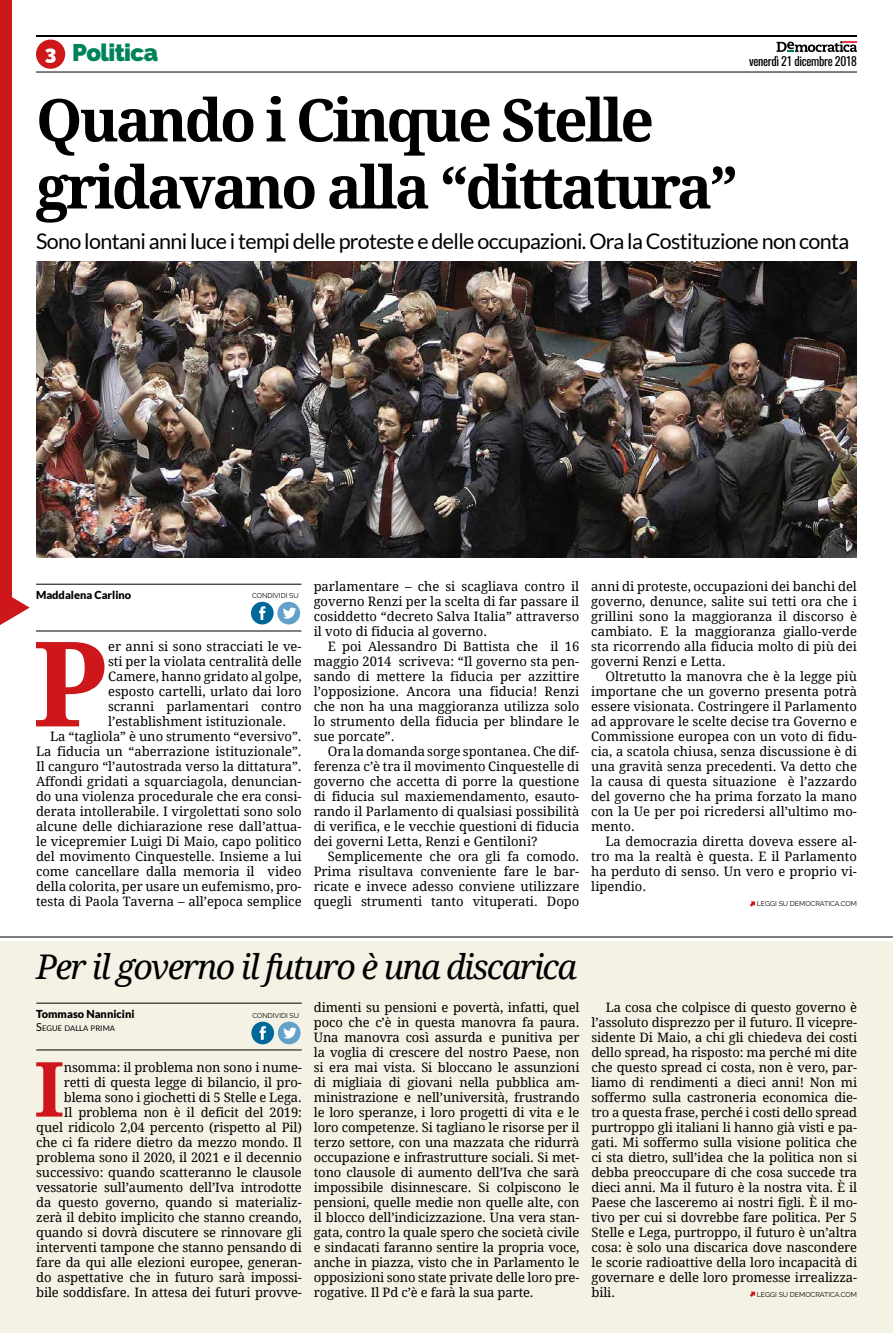
<style>
.page{position:relative;width:893px;height:1333px;background:#fff}
.page>*{position:absolute;margin:0;border:0;box-sizing:border-box;transform-origin:0 0}
.Capolettera{font:700 118.1px "Droid Serif";color:#cd171a}
.Capolettera_4{font:700 76px "Droid Serif";color:#cd171a}
.Titolo_corpo_72_Bold{font:700 59px/67px "Droid Serif";letter-spacing:-.05em;color:#000}
.Titolo_corpo_38{font:italic 34px "Droid Serif";letter-spacing:-.05em;color:#000}
.t1{font:900 24px "Raleway";letter-spacing:-.025em;color:#00825a}
.Catenaccio_corpo_22{font:21.5px "Lato";letter-spacing:-.03em;color:#000}
.t2{font:900 20px "Raleway";color:#fff}
.Paragrafo_base{font:13px/15px "Droid Serif";color:#000;text-align:justify}
.Capolettera_4-2{font:13px/15px "Droid Serif";letter-spacing:-.01em;color:#000;text-align:right}
.Capolettera-2{font:13px/15px "Droid Serif";color:#000;text-align:justify}
.t3{font:12px "Oswald";letter-spacing:-.025em;color:#000}
.Firma{font:900 11px "Lato";color:#000}
.Segue_dalla_prima{font:7.7px "Lato";color:#000}
.t4{font:7px "Raleway";color:#000}
.s1{font-size:11px}
</style>
<div class="page">
<hr style="left:36px;top:35px;width:821px;height:2px;background:#000">
<hr style="left:36px;top:72px;width:821px;height:1px;background:#000">
<div style="left:36px;top:40px;width:29px;height:29px;background:#cd171a;border-radius:50%"></div>
<svg style="left:777px;top:41px;width:80px;height:11px"></svg>
<div style="left:0;top:941px;width:893px;height:391px;background:#f4f2e4"></div>
<img style="left:36px;top:261px;width:821px;height:296px">
<div style="left:0;top:0;width:12px;height:606px;background:#cd171a"></div>
<svg style="left:0;top:597px;width:30px;height:28px"></svg>
<hr style="left:36px;top:583px;width:265px;height:1px;background:#000">
<hr style="left:36px;top:630px;width:265px;height:1px;background:#000">
<svg style="left:251px;top:601px;width:49px;height:23px"></svg>
<svg style="left:750px;top:901px;width:5px;height:5px"></svg>
<hr style="left:0;top:936px;width:893px;height:1px;background:#000">
<hr style="left:36px;top:1002px;width:266px;height:1px;background:#000">
<hr style="left:36px;top:1049px;width:266px;height:1px;background:#000">
<svg style="left:251px;top:1021px;width:50px;height:23px"></svg>
<svg style="left:750px;top:1291px;width:5px;height:5px"></svg>
<p class="t1" style="left:72px;top:39px;width:87px">Politica</p>
<h3 class="t2" style="left:45px;top:41px;width:13px">3</h3>
<p class="t3" style="left:749px;top:51px;width:109px">venerdì 21 dicembre 2018</p>
<p class="Titolo_corpo_72_Bold" style="left:36px;top:87px;width:704px">Quando i Cinque Stelle gridavano alla “dittatura”</p>
<p class="Catenaccio_corpo_22" style="left:36px;top:229px;width:815px">Sono lontani anni luce i tempi delle proteste e delle occupazioni. Ora la Costituzione non conta</p>
<p class="Firma" style="left:36px;top:588px;width:97px">Maddalena Carlino</p>
<p class="t4" style="left:252px;top:591px;width:48px">CONDIVIDI SU</p>
<p class="Capolettera" style="left:33px;top:616px;width:77px">P</p>
<p class="Capolettera-2" style="left:108px;top:639px;width:195px">er anni si sono stracciati le ve&shy;sti per la violata centralità delle Camere, hanno gridato al golpe, esposto cartelli, urlato dai loro scranni parlamentari contro l’establishment istituzionale.</p>
<p class="Paragrafo_base" style="left:36px;top:729px;width:267px;text-indent:14px">La “tagliola” è uno strumento “eversivo”.<br>La fiducia un “aberrazione istituzionale”.<br>Il canguro “l’autostrada verso la dittatura”.<br>Affondi gridati a squarciagola, denuncian&shy;do una violenza procedurale che era consi&shy;derata intollerabile. I virgolettati sono solo alcune delle dichiarazione rese dall’attua&shy;le vicepremier Luigi Di Maio, capo politico del movimento Cinquestelle. Insieme a lui come cancellare dalla memoria il video della colorita, per usare un eufemismo, pro&shy;testa di Paola Taverna – all’epoca semplice</p>
<p class="Paragrafo_base" style="left:314px;top:579px;width:267px">parlamentare – che si scagliava contro il governo Renzi per la scelta di far passare il cosiddetto “decreto Salva Italia” attraverso il voto di fiducia al governo.</p>
<p class="Paragrafo_base" style="left:314px;top:639px;width:267px;text-indent:14px">E poi Alessandro Di Battista che il 16 maggio 2014 scriveva: “Il governo sta pen&shy;sando di mettere la fiducia per azzittire l’opposizione. Ancora una fiducia! Renzi che non ha una maggioranza utilizza solo lo strumento della fiducia per blindare le sue porcate”.</p>
<p class="Paragrafo_base" style="left:314px;top:744px;width:267px;text-indent:14px">Ora la domanda sorge spontanea. Che dif&shy;ferenza c’è tra il movimento Cinquestelle di governo che accetta di porre la questione di fiducia sul maxiemendamento, esauto&shy;rando il Parlamento di qualsiasi possibilità di verifica, e le vecchie questioni di fiducia dei governi Letta, Renzi e Gentiloni?</p>
<p class="Paragrafo_base" style="left:314px;top:849px;width:267px;text-indent:14px">Semplicemente che ora gli fa comodo.<br>Prima risultava conveniente fare le bar&shy;ricate e invece adesso conviene utilizzare quegli strumenti tanto vituperati. Dopo</p>
<p class="Paragrafo_base" style="left:591px;top:579px;width:267px">anni di proteste, occupazioni dei banchi del governo, denunce, salite sui tetti ora che i grillini sono la maggioranza il discorso è cambiato. E la maggioranza giallo-verde sta ricorrendo alla fiducia molto di più dei governi Renzi e Letta.</p>
<p class="Paragrafo_base" style="left:591px;top:669px;width:267px;text-indent:14px">Oltretutto la manovra che è la legge più importane che un governo presenta potrà essere visionata. Costringere il Parlamento ad approvare le scelte decise tra Governo e Commissione europea con un voto di fidu&shy;cia, a scatola chiusa, senza discussione è di una gravità senza precedenti. Va detto che la causa di questa situazione è l’azzardo del governo che ha prima forzato la mano con la Ue per poi ricredersi all’ultimo mo&shy;mento.</p>
<p class="Paragrafo_base" style="left:591px;top:834px;width:267px;text-indent:14px">La democrazia diretta doveva essere al&shy;tro ma la realtà è questa. E il Parlamento ha perduto di senso. Un vero e proprio vi&shy;lipendio.</p>
<p class="t4" style="left:757px;top:899px;width:102px">LEGGI SU DEMOCRATICA.COM</p>
<p class="Titolo_corpo_38" style="left:36px;top:947px;width:543px">Per il governo il futuro è una discarica</p>
<p class="Firma" style="left:36px;top:1007px;width:100px">Tommaso Nannicini</p>
<p class="Segue_dalla_prima" style="left:36px;top:1023px;width:80px"><span class="s1">S</span>EGUE DALLA PRIMA</p>
<p class="t4" style="left:252px;top:1011px;width:48px">CONDIVIDI SU</p>
<p class="Capolettera_4-2" style="left:36px;top:1059px;width:267px">nsomma: il problema non sono i nume&shy;retti di questa legge di bilancio, il pro&shy;blema sono i giochetti di 5 Stelle e Lega.<br>Il problema non è il deficit del 2019: quel ridicolo 2,04 percento (rispetto al Pil) che ci fa ridere dietro da mezzo mondo. Il problema sono il 2020, il 2021 e il decennio successivo: quando scatteranno le clausole vessatorie sull’aumento dell’Iva introdotte da questo governo, quando si materializ&shy;zerà il debito implicito che stanno creando, quando si dovrà discutere se rinnovare gli interventi tampone che stanno pensando di fare da qui alle elezioni europee, generan&shy;do aspettative che in futuro sarà impossi&shy;bile soddisfare. In attesa dei futuri provve-</p>
<p class="Capolettera_4" style="left:34px;top:1045px;width:32px">I</p>
<p class="Capolettera_4-2" style="left:314px;top:999px;width:267px;text-align:justify">dimenti su pensioni e povertà, infatti, quel poco che c’è in questa manovra fa paura.<br>Una manovra così assurda e punitiva per la voglia di crescere del nostro Paese, non si era mai vista. Si bloccano le assunzioni di migliaia di giovani nella pubblica am&shy;ministrazione e nell’università, frustrando le loro speranze, i loro progetti di vita e le loro competenze. Si tagliano le risorse per il terzo settore, con una mazzata che ridurrà occupazione e infrastrutture sociali. Si met&shy;tono clausole di aumento dell’Iva che sarà impossibile disinnescare. Si colpiscono le pensioni, quelle medie non quelle alte, con il blocco dell’indicizzazione. Una vera stan&shy;gata, contro la quale spero che società civile e sindacati faranno sentire la propria voce, anche in piazza, visto che in Parlamento le opposizioni sono state private delle loro pre&shy;rogative. Il Pd c’è e farà la sua parte.</p>
<p class="Paragrafo_base" style="left:591px;top:999px;width:267px;text-indent:14px">La cosa che colpisce di questo governo è l’assoluto disprezzo per il futuro. Il vicepre&shy;sidente Di Maio, a chi gli chiedeva dei costi dello spread, ha risposto: ma perché mi dite che questo spread ci costa, non è vero, par&shy;liamo di rendimenti a dieci anni! Non mi soffermo sulla castroneria economica die&shy;tro a questa frase, perché i costi dello spread purtroppo gli italiani li hanno già visti e pa&shy;gati. Mi soffermo sulla visione politica che ci sta dietro, sull’idea che la politica non si debba preoccupare di che cosa succede tra dieci anni. Ma il futuro è la nostra vita. È il Paese che lasceremo ai nostri figli. È il mo&shy;tivo per cui si dovrebbe fare politica. Per 5<br>Stelle e Lega, purtroppo, il futuro è un’altra cosa: è solo una discarica dove nascondere le scorie radioattive della loro incapacità di governare e delle loro promesse irrealizza&shy;bili.</p>
<p class="t4" style="left:757px;top:1289px;width:102px">LEGGI SU DEMOCRATICA.COM</p>
</div>
